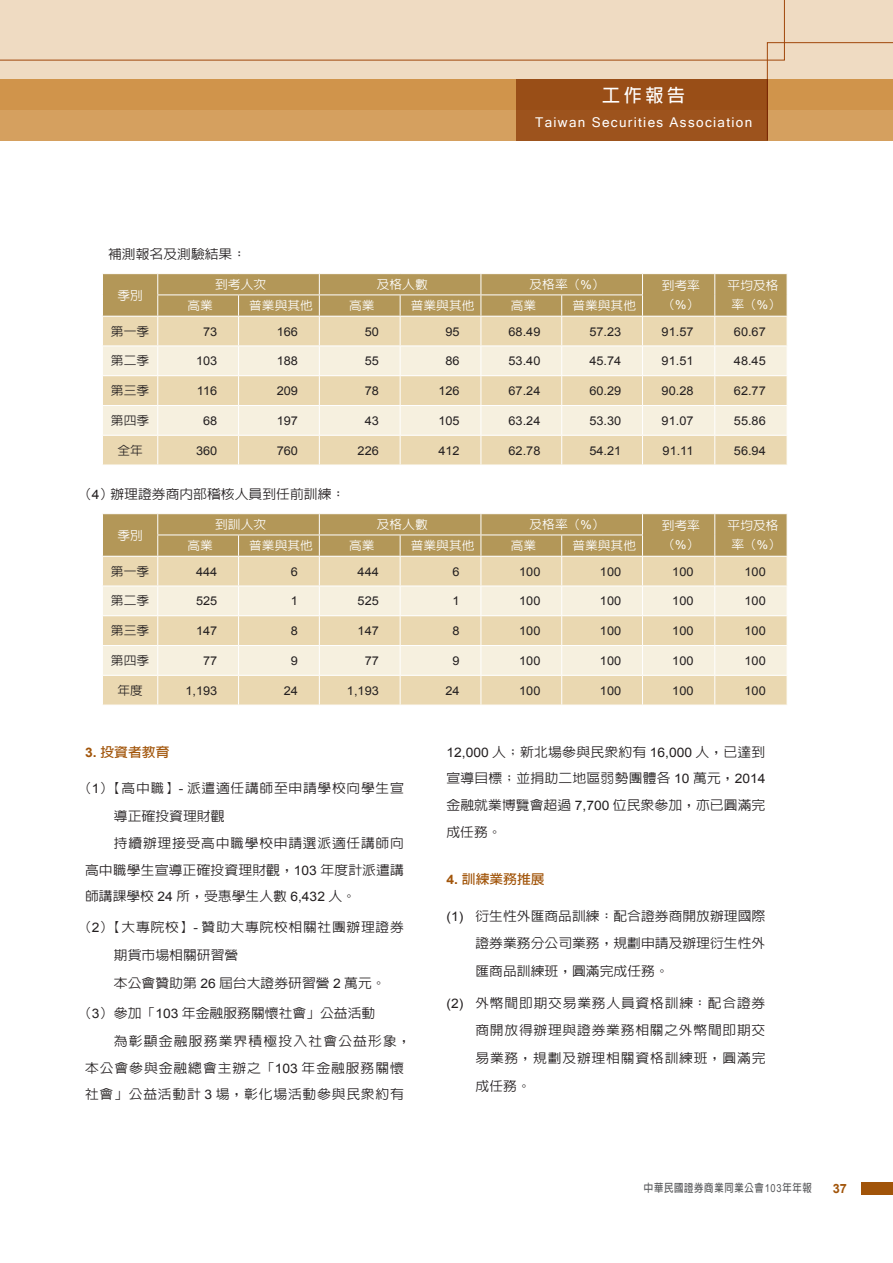
<style>
.page{position:relative;width:893px;height:1263px;background:#fff}
.page>*{position:absolute;margin:0;border:0;box-sizing:border-box;transform-origin:0 0}
.t1{font:700 18px "AR Hei B5";color:#fff}
.t2{font:13.5px "Microsoft Sans Serif";letter-spacing:.1em;color:#fff}
.new內文{font:500 13.2px/26.5px "AR Hei B5";letter-spacing:.015em;color:#231f20;text-align:justify;scale:1.05 1}
._1{font:500 13.2px/27.6px "AR Hei B5";letter-spacing:.05em;color:#231f20;scale:1.05 1}
.new內文-2{font:500 13.2px/26.5px "AR Hei B5";letter-spacing:.065em;color:#231f20;scale:1.05 1}
._1-2{font:500 13.2px "AR Hei B5";color:#231f20;scale:1.05 1}
._1_粗{font:700 13.2px "AR Hei B5";color:#a15409;scale:1.05 1}
.t3{font:700 12.75px "Arial";color:#a15409}
.表格{font:12.15px "Arial";color:#231f20;scale:1.05 1}
.表格-2{font:500 12.15px/19.2px "AR Hei B5";color:#fff;scale:1.05 1}
.表格-3{font:500 12.15px "AR Hei B5";color:#231f20;scale:1.05 1}
.t4{font:700 11.1px "AR Hei B5";letter-spacing:.075em;color:#57585a;scale:.84 1}
.s1{font-family:"Arial";font-weight:400}
.s2{font-family:"Arial"}
</style>
<div class="page">
<div style="left:0;top:79px;width:893px;height:61px;background:#d5a05f"></div>
<svg style="left:0;top:0;width:893px;height:110px;background:#dfb889"></svg>
<div style="left:0;top:0;width:785px;height:60px;background:#efdbc2"></div>
<svg style="left:767px;top:42px;width:126px;height:99px"></svg>
<div style="left:516px;top:79px;width:251px;height:61px;background:#994e17"></div>
<div style="left:861px;top:1182px;width:32px;height:12px;background:#a15409"></div>
<svg style="left:102px;top:274px;width:685px;height:191px;background:#e2d3af"></svg>
<svg style="left:102px;top:514px;width:685px;height:191px;background:#e2d3af"></svg>
<h1 class="t1" style="left:602px;top:86px;width:84px">工作報告</h1>
<p class="t2" style="left:535px;top:115px;width:219px">Taiwan Securities Association</p>
<p class="new內文" style="left:108px;top:240px;width:133px">補測報名及測驗結果：</p>
<p class="表格-2" style="left:117px;top:285px;width:26px">季別</p>
<p class="表格-2" style="left:215px;top:275px;width:50px">到考人次</p>
<p class="表格-2" style="left:377px;top:275px;width:50px">及格人數</p>
<p class="表格-2" style="left:529px;top:275px;width:73px">及格率（<span class="s1">%</span>）</p>
<p class="表格-2" style="left:662px;top:276px;width:38px">到考率（<span class="s1">%</span>）</p>
<p class="表格-2" style="left:728px;top:276px;width:50px">平均及格</p>
<p class="表格-2" style="left:188px;top:296px;width:26px">高業</p>
<p class="表格-2" style="left:249px;top:296px;width:62px">普業與其他</p>
<p class="表格-2" style="left:349px;top:296px;width:26px">高業</p>
<p class="表格-2" style="left:411px;top:296px;width:62px">普業與其他</p>
<p class="表格-2" style="left:511px;top:296px;width:26px">高業</p>
<p class="表格-2" style="left:572px;top:296px;width:62px">普業與其他</p>
<p class="表格-2" style="left:731px;top:295px;width:49px">率（<span class="s1">%</span>）</p>
<p class="表格-3" style="left:111px;top:325px;width:38px">第一季</p>
<p class="表格" style="left:203px;top:323px;width:15px">73</p>
<p class="表格" style="left:277px;top:323px;width:22px">166</p>
<p class="表格" style="left:365px;top:323px;width:15px">50</p>
<p class="表格" style="left:445px;top:323px;width:15px">95</p>
<p class="表格" style="left:509px;top:323px;width:32px">68.49</p>
<p class="表格" style="left:589px;top:323px;width:32px">57.23</p>
<p class="表格" style="left:662px;top:323px;width:32px">91.57</p>
<p class="表格" style="left:734px;top:323px;width:32px">60.67</p>
<p class="表格-3" style="left:111px;top:355px;width:38px">第二季</p>
<p class="表格" style="left:196px;top:353px;width:22px">103</p>
<p class="表格" style="left:277px;top:353px;width:22px">188</p>
<p class="表格" style="left:365px;top:353px;width:15px">55</p>
<p class="表格" style="left:445px;top:353px;width:15px">86</p>
<p class="表格" style="left:509px;top:353px;width:32px">53.40</p>
<p class="表格" style="left:589px;top:353px;width:32px">45.74</p>
<p class="表格" style="left:662px;top:353px;width:32px">91.51</p>
<p class="表格" style="left:734px;top:353px;width:32px">48.45</p>
<p class="表格-3" style="left:111px;top:384px;width:38px">第三季</p>
<p class="表格" style="left:197px;top:383px;width:21px">116</p>
<p class="表格" style="left:277px;top:383px;width:22px">209</p>
<p class="表格" style="left:365px;top:383px;width:15px">78</p>
<p class="表格" style="left:438px;top:383px;width:22px">126</p>
<p class="表格" style="left:509px;top:383px;width:32px">67.24</p>
<p class="表格" style="left:589px;top:383px;width:32px">60.29</p>
<p class="表格" style="left:662px;top:383px;width:32px">90.28</p>
<p class="表格" style="left:734px;top:383px;width:32px">62.77</p>
<p class="表格-3" style="left:111px;top:414px;width:38px">第四季</p>
<p class="表格" style="left:203px;top:413px;width:15px">68</p>
<p class="表格" style="left:277px;top:413px;width:22px">197</p>
<p class="表格" style="left:365px;top:413px;width:15px">43</p>
<p class="表格" style="left:438px;top:413px;width:22px">105</p>
<p class="表格" style="left:509px;top:413px;width:32px">63.24</p>
<p class="表格" style="left:589px;top:413px;width:32px">53.30</p>
<p class="表格" style="left:662px;top:413px;width:32px">91.07</p>
<p class="表格" style="left:734px;top:413px;width:32px">55.86</p>
<p class="表格-3" style="left:117px;top:444px;width:26px">全年</p>
<p class="表格" style="left:196px;top:442px;width:22px">360</p>
<p class="表格" style="left:277px;top:442px;width:22px">760</p>
<p class="表格" style="left:358px;top:442px;width:22px">226</p>
<p class="表格" style="left:438px;top:442px;width:22px">412</p>
<p class="表格" style="left:509px;top:442px;width:32px">62.78</p>
<p class="表格" style="left:589px;top:442px;width:32px">54.21</p>
<p class="表格" style="left:663px;top:442px;width:31px">91.11</p>
<p class="表格" style="left:734px;top:442px;width:32px">56.94</p>
<p class="new內文" style="left:78px;top:480px;width:256px">（<span class="s1">4</span>）辦理證券商內部稽核人員到任前訓練：</p>
<p class="表格-2" style="left:117px;top:525px;width:26px">季別</p>
<p class="表格-2" style="left:215px;top:515px;width:50px">到訓人次</p>
<p class="表格-2" style="left:377px;top:515px;width:50px">及格人數</p>
<p class="表格-2" style="left:529px;top:515px;width:73px">及格率（<span class="s1">%</span>）</p>
<p class="表格-2" style="left:662px;top:516px;width:38px">到考率（<span class="s1">%</span>）</p>
<p class="表格-2" style="left:728px;top:516px;width:50px">平均及格</p>
<p class="表格-2" style="left:188px;top:536px;width:26px">高業</p>
<p class="表格-2" style="left:249px;top:536px;width:62px">普業與其他</p>
<p class="表格-2" style="left:349px;top:536px;width:26px">高業</p>
<p class="表格-2" style="left:411px;top:536px;width:62px">普業與其他</p>
<p class="表格-2" style="left:511px;top:536px;width:26px">高業</p>
<p class="表格-2" style="left:572px;top:536px;width:62px">普業與其他</p>
<p class="表格-2" style="left:731px;top:535px;width:49px">率（<span class="s1">%</span>）</p>
<p class="表格-3" style="left:111px;top:565px;width:38px">第一季</p>
<p class="表格" style="left:196px;top:563px;width:22px">444</p>
<p class="表格" style="left:291px;top:563px;width:8px">6</p>
<p class="表格" style="left:358px;top:563px;width:22px">444</p>
<p class="表格" style="left:453px;top:563px;width:8px">6</p>
<p class="表格" style="left:519px;top:563px;width:22px">100</p>
<p class="表格" style="left:600px;top:563px;width:22px">100</p>
<p class="表格" style="left:672px;top:563px;width:22px">100</p>
<p class="表格" style="left:744px;top:563px;width:22px">100</p>
<p class="表格-3" style="left:111px;top:595px;width:38px">第二季</p>
<p class="表格" style="left:196px;top:593px;width:22px">525</p>
<p class="表格" style="left:291px;top:593px;width:8px">1</p>
<p class="表格" style="left:358px;top:593px;width:22px">525</p>
<p class="表格" style="left:453px;top:593px;width:8px">1</p>
<p class="表格" style="left:519px;top:593px;width:22px">100</p>
<p class="表格" style="left:600px;top:593px;width:22px">100</p>
<p class="表格" style="left:672px;top:593px;width:22px">100</p>
<p class="表格" style="left:744px;top:593px;width:22px">100</p>
<p class="表格-3" style="left:111px;top:624px;width:38px">第三季</p>
<p class="表格" style="left:196px;top:623px;width:22px">147</p>
<p class="表格" style="left:291px;top:623px;width:8px">8</p>
<p class="表格" style="left:358px;top:623px;width:22px">147</p>
<p class="表格" style="left:453px;top:623px;width:8px">8</p>
<p class="表格" style="left:519px;top:623px;width:22px">100</p>
<p class="表格" style="left:600px;top:623px;width:22px">100</p>
<p class="表格" style="left:672px;top:623px;width:22px">100</p>
<p class="表格" style="left:744px;top:623px;width:22px">100</p>
<p class="表格-3" style="left:111px;top:654px;width:38px">第四季</p>
<p class="表格" style="left:203px;top:653px;width:15px">77</p>
<p class="表格" style="left:291px;top:653px;width:8px">9</p>
<p class="表格" style="left:365px;top:653px;width:15px">77</p>
<p class="表格" style="left:453px;top:653px;width:8px">9</p>
<p class="表格" style="left:519px;top:653px;width:22px">100</p>
<p class="表格" style="left:600px;top:653px;width:22px">100</p>
<p class="表格" style="left:672px;top:653px;width:22px">100</p>
<p class="表格" style="left:744px;top:653px;width:22px">100</p>
<p class="表格-3" style="left:117px;top:684px;width:26px">年度</p>
<p class="表格" style="left:185px;top:682px;width:32px">1,193</p>
<p class="表格" style="left:284px;top:682px;width:15px">24</p>
<p class="表格" style="left:347px;top:682px;width:32px">1,193</p>
<p class="表格" style="left:445px;top:682px;width:15px">24</p>
<p class="表格" style="left:519px;top:682px;width:22px">100</p>
<p class="表格" style="left:600px;top:682px;width:22px">100</p>
<p class="表格" style="left:672px;top:682px;width:22px">100</p>
<p class="表格" style="left:744px;top:682px;width:22px">100</p>
<p class="_1_粗" style="left:85px;top:745px;width:82px"><span class="s2">3.</span> 投資者教育</p>
<p class="_1" style="left:114px;top:774px;width:278px;text-indent:-36px">（<span class="s1">1</span>）【高中職】<span class="s1">-</span> 派遣適任講師至申請學校向學生宣導正確投資理財觀</p>
<p class="new內文" style="left:85px;top:830px;width:305px;text-indent:29px">持續辦理接受高中職學校申請選派適任講師向高中職學生宣導正確投資理財觀，<span class="s1">103</span> 年度計派遣講師講課學校 <span class="s1">24</span> 所，受惠學生人數 <span class="s1">6,432</span> 人。</p>
<p class="_1" style="left:114px;top:913px;width:278px;text-indent:-36px">（<span class="s1">2</span>）【大專院校】<span class="s1">-</span> 贊助大專院校相關社團辦理證券期貨市場相關研習營</p>
<p class="new內文" style="left:114px;top:969px;width:260px">本公會贊助第 <span class="s1">26</span> 屆台大證券研習營 <span class="s1">2</span> 萬元。</p>
<p class="_1-2" style="left:78px;top:1007px;width:285px">（<span class="s1">3</span>）參加「<span class="s1">103</span> 年金融服務關懷社會」公益活動</p>
<p class="new內文-2" style="left:85px;top:1028px;width:312px;text-indent:29px">為彰顯金融服務業界積極投入社會公益形象，本公會參與金融總會主辦之「<span class="s1">103</span> 年金融服務關懷社會」公益活動計 <span class="s1">3</span> 場，彰化場活動參與民眾約有</p>
<p class="new內文" style="left:446px;top:738px;width:305px"><span class="s1">12,000</span> 人；新北場參與民眾約有 <span class="s1">16,000</span> 人，已達到宣導目標；並捐助二地區弱勢團體各 <span class="s1">10</span> 萬元，<span class="s1">2014</span>金融就業博覽會超過 <span class="s1">7,700</span> 位民眾參加，亦已圓滿完成任務。</p>
<p class="_1_粗" style="left:446px;top:873px;width:95px"><span class="s2">4.</span> 訓練業務推展</p>
<p class="_1" style="left:475px;top:902px;width:278px;text-align:justify;text-indent:-29px"><span class="s1">(1)</span> 衍生性外匯商品訓練：配合證券商開放辦理國際證券業務分公司業務，規劃申請及辦理衍生性外匯商品訓練班，圓滿完成任務。</p>
<p class="_1" style="left:475px;top:989px;width:278px;text-align:justify;text-indent:-29px"><span class="s1">(2)</span> 外幣間即期交易業務人員資格訓練：配合證券商開放得辦理與證券業務相關之外幣間即期交易業務，規劃及辦理相關資格訓練班，圓滿完成任務。</p>
<p class="t4" style="left:644px;top:1182px;width:201px">中華民國證券商業同業公會<span class="s1">103</span>年年報</p>
<p class="t3" style="left:833px;top:1180px;width:16px">37</p>
</div>
